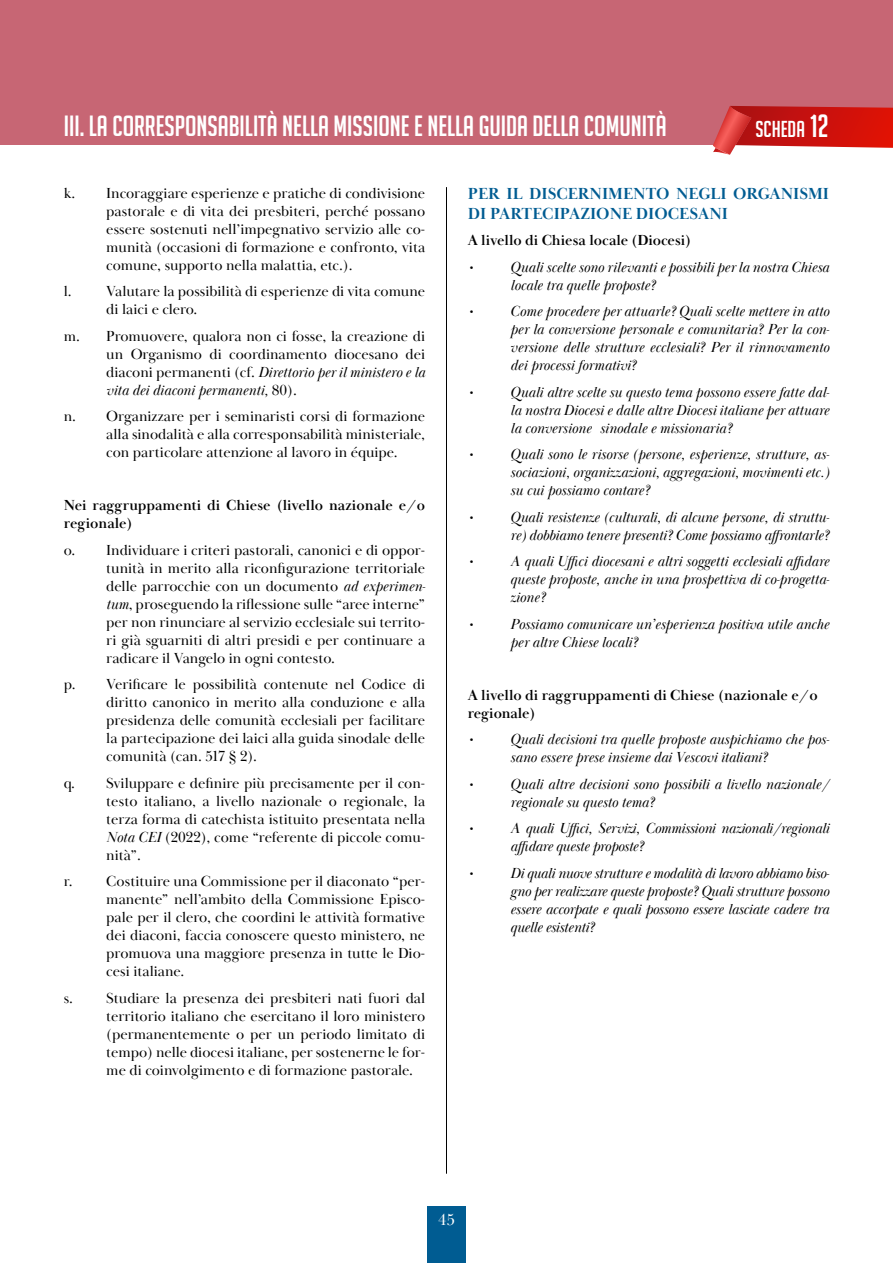
<style>
.page{position:relative;width:893px;height:1263px;background:#fff}
.page>*{position:absolute;margin:0;border:0;box-sizing:border-box;transform-origin:0 0}
.t1{font:31.5px "Big Noodle Titling";color:#fff}
.t2{font:28.5px "Big Noodle Titling";color:#fff}
.t3{font:22.5px "Big Noodle Titling";color:#fff}
.t4{font:700 16.5px/19.8px "Baskerville Display PT";color:#005c92}
.t5{font:16.5px "Baskerville Display PT";color:#fff}
.t6{font:15px/18px "Baskerville Display PT";color:#000;text-align:justify}
.t7{font:italic 15px/18px "Baskerville Display PT";color:#000}
.t8{font:700 15px/18px "Baskerville Display PT";color:#000}
.s1{font-style:italic}
</style>
<div class="page">
<div style="left:427px;top:1205px;width:39px;height:58px;background:#005c92"></div>
<hr style="left:446px;top:187px;width:1px;height:987px;background:#000">
<div style="left:0;top:0;width:893px;height:145px;background:#c76674"></div>
<svg style="left:713px;top:106px;width:180px;height:49px"></svg>
<h2 class="t2" style="left:64px;top:110px;width:604px">III. LA CORRESPONSABILITÀ NELLA MISSIONE E NELLA GUIDA DELLA COMUNITÀ</h2>
<h3 class="t3" style="left:755px;top:117px;width:86px">SCHEDASCHEDA</h3>
<h1 class="t1" style="left:810px;top:109px;width:44px">12 1</h1>
<p class="t6" style="left:106px;top:184px;width:320px;text-indent:-43px">k. Incoraggiare esperienze e pratiche di condivisione pastorale e di vita dei presbiteri, perché possano essere sostenuti nell’impegnativo servizio alle co&shy;munità (occasioni di formazione e confronto, vita comune, supporto nella malattia, etc.).</p>
<p class="t6" style="left:106px;top:283px;width:320px;text-indent:-43px">l. Valutare la possibilità di esperienze di vita comune di laici e clero.</p>
<p class="t6" style="left:106px;top:327px;width:320px;text-indent:-43px">m. Promuovere, qualora non ci fosse, la creazione di un Organismo di coordinamento diocesano dei diaconi permanenti (cf. <span class="s1">Direttorio per il ministero e la vita dei diaconi permanenti,</span> 80).</p>
<p class="t6" style="left:106px;top:408px;width:320px;text-indent:-43px">n. Organizzare per i seminaristi corsi di formazione alla sinodalità e alla corresponsabilità ministeriale, con particolare attenzione al lavoro in équipe.</p>
<p class="t8" style="left:64px;top:497px;width:363px">Nei raggruppamenti di Chiese (livello nazionale e/o regionale)</p>
<p class="t6" style="left:106px;top:541px;width:321px;text-indent:-43px">o. Individuare i criteri pastorali, canonici e di oppor&shy;tunità in merito alla riconfigurazione territoriale delle parrocchie con un documento <span class="s1">ad experimen&shy;tum</span>, proseguendo la riflessione sulle “aree interne” per non rinunciare al servizio ecclesiale sui territo&shy;ri già sguarniti di altri presidi e per continuare a radicare il Vangelo in ogni contesto.</p>
<p class="t6" style="left:106px;top:676px;width:320px;text-indent:-43px">p. Verificare le possibilità contenute nel Codice di diritto canonico in merito alla conduzione e alla presidenza delle comunità ecclesiali per facilitare la partecipazione dei laici alla guida sinodale delle comunità (can. 517 § 2).</p>
<p class="t6" style="left:106px;top:774px;width:320px;text-indent:-43px">q. Sviluppare e definire più precisamente per il con&shy;testo italiano, a livello nazionale o regionale, la terza forma di catechista istituito presentata nella <span class="s1">Nota CEI</span> (2022), come “referente di piccole comu&shy;nità”.</p>
<p class="t6" style="left:106px;top:873px;width:320px;text-indent:-43px">r. Costituire una Commissione per il diaconato “per&shy;manente” nell’ambito della Commissione Episco&shy;pale per il clero, che coordini le attività formative dei diaconi, faccia conoscere questo ministero, ne promuova una maggiore presenza in tutte le Dio&shy;cesi italiane.</p>
<p class="t6" style="left:106px;top:989px;width:320px;text-indent:-43px">s. Studiare la presenza dei presbiteri nati fuori dal territorio italiano che esercitano il loro ministero (permanentemente o per un periodo limitato di tempo) nelle diocesi italiane, per sostenerne le for&shy;me di coinvolgimento e di formazione pastorale.</p>
<p class="t4" style="left:468px;top:184px;width:363px">PER IL DISCERNIMENTO NEGLI ORGANISMI<br>DI PARTECIPAZIONE DIOCESANI</p>
<p class="t8" style="left:468px;top:232px;width:225px">A livello di Chiesa locale (Diocesi)</p>
<p class="t7" style="left:468px;top:258px;width:7px">•</p>
<p class="t7" style="left:510px;top:258px;width:320px">Quali scelte sono rilevanti e possibili per la nostra Chiesa locale tra quelle proposte?</p>
<p class="t7" style="left:468px;top:303px;width:7px">•</p>
<p class="t7" style="left:510px;top:303px;width:321px;text-align:justify">Come procedere per attuarle? Quali scelte mettere in atto per la conversione personale e comunitaria? Per la con&shy;versione delle strutture ecclesiali? Per il rinnovamento dei processi formativi?</p>
<p class="t7" style="left:468px;top:383px;width:7px">•</p>
<p class="t7" style="left:510px;top:383px;width:321px;text-align:justify">Quali altre scelte su questo tema possono essere fatte dal&shy;la nostra Diocesi e dalle altre Diocesi italiane per attuare la conversione sinodale e missionaria?</p>
<p class="t7" style="left:468px;top:446px;width:7px">•</p>
<p class="t7" style="left:510px;top:446px;width:321px;text-align:justify">Quali sono le risorse (persone, esperienze, strutture, as&shy;sociazioni, organizzazioni, aggregazioni, movimenti etc.) su cui possiamo contare?</p>
<p class="t7" style="left:468px;top:508px;width:7px">•</p>
<p class="t7" style="left:510px;top:508px;width:321px">Quali resistenze (culturali, di alcune persone, di struttu&shy;re) dobbiamo tenere presenti? Come possiamo affrontarle?</p>
<p class="t7" style="left:468px;top:553px;width:7px">•</p>
<p class="t7" style="left:510px;top:553px;width:321px;text-align:justify">A quali Uffici diocesani e altri soggetti ecclesiali affidare queste proposte, anche in una prospettiva di co-progetta&shy;zione?</p>
<p class="t7" style="left:468px;top:615px;width:7px">•</p>
<p class="t7" style="left:510px;top:615px;width:320px">Possiamo comunicare un’esperienza positiva utile anche per altre Chiese locali?</p>
<p class="t8" style="left:468px;top:686px;width:351px">A livello di raggruppamenti di Chiese (nazionale e/o regionale)</p>
<p class="t7" style="left:468px;top:731px;width:7px">•</p>
<p class="t7" style="left:510px;top:731px;width:321px">Quali decisioni tra quelle proposte auspichiamo che pos&shy;sano essere prese insieme dai Vescovi italiani?</p>
<p class="t7" style="left:468px;top:775px;width:7px">•</p>
<p class="t7" style="left:510px;top:775px;width:320px">Quali altre decisioni sono possibili a livello nazionale/ regionale su questo tema?</p>
<p class="t7" style="left:468px;top:820px;width:7px">•</p>
<p class="t7" style="left:510px;top:820px;width:320px">A quali Uffici, Servizi, Commissioni nazionali/regionali affidare queste proposte?</p>
<p class="t7" style="left:468px;top:864px;width:7px">•</p>
<p class="t7" style="left:510px;top:864px;width:321px;text-align:justify">Di quali nuove strutture e modalità di lavoro abbiamo biso&shy;gno per realizzare queste proposte? Quali strutture possono essere accorpate e quali possono essere lasciate cadere tra quelle esistenti?</p>
<p class="t5" style="left:438px;top:1210px;width:18px">45</p>
</div>
